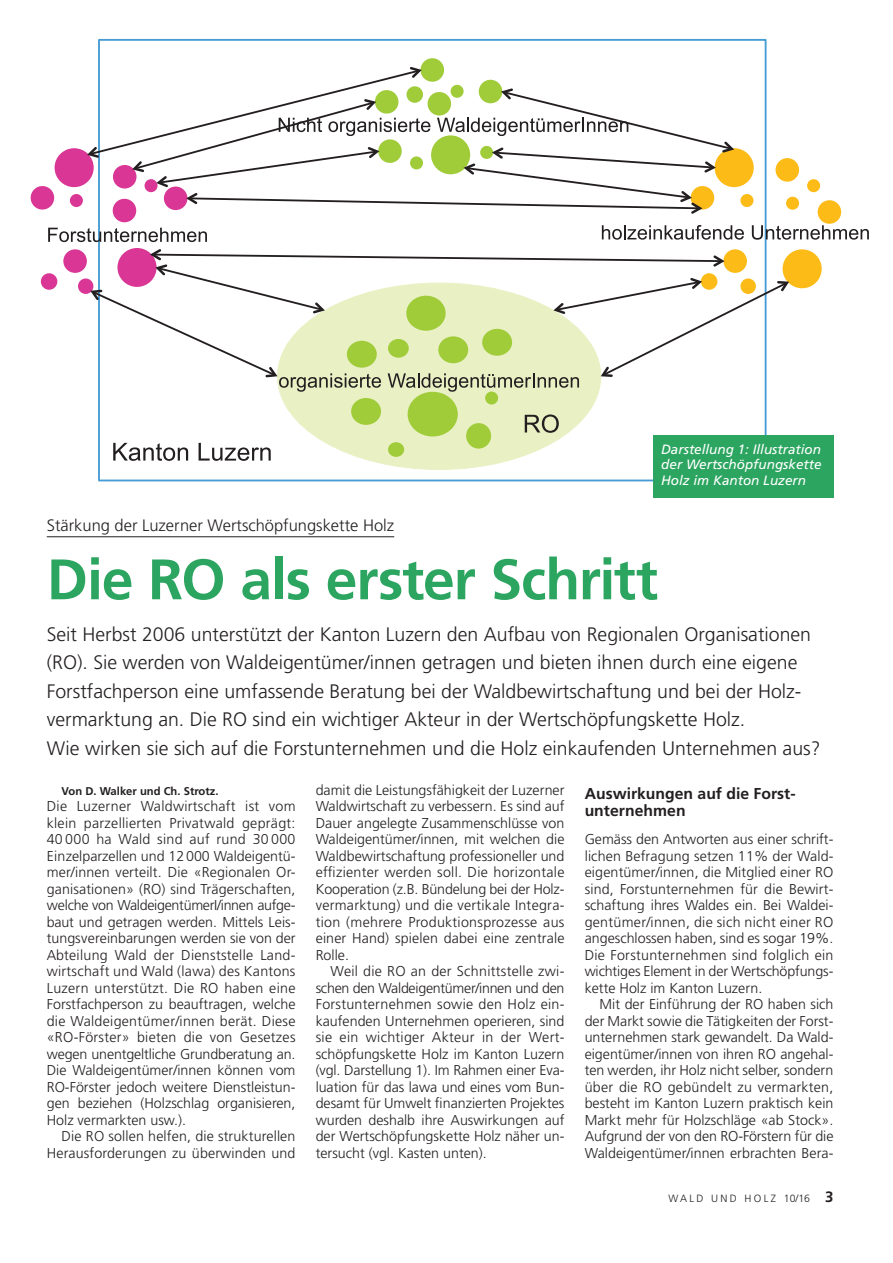
<style>
.page{position:relative;width:893px;height:1263px;background:#fff}
.page>*{position:absolute;margin:0;border:0;box-sizing:border-box;transform-origin:0 0}
.t1{font:700 57px "Frutiger LT Std";letter-spacing:-.02em;color:#2ca560}
.t2{font:300 19.5px/28.5px "Frutiger LT Std";color:#231f20}
.t3{font:300 16.5px "Frutiger LT Std";color:#231f20}
.t4{font:700 15.75px/17.2px "Frutiger LT Std";color:#231f20}
.t5{font:300 14.25px/16.5px "Frutiger LT Std";color:#231f20;text-align:justify}
.t6{font:italic 13.5px/15.8px "Frutiger LT Std";color:#fff;text-align:justify}
.t7{font:700 11.25px "Frutiger LT Std";color:#231f20}
.t8{font:300 10.5px "Frutiger LT Std";letter-spacing:.225em;color:#231f20}
.s1{font-weight:700;font-size:15px}
</style>
<div class="page">
<div style="left:278px;top:283px;width:323px;height:186px;background:#e9f1c4;border-radius:50%"></div>
<svg style="left:113px;top:443px;width:75px;height:18px"></svg>
<svg style="left:199px;top:443px;width:72px;height:18px"></svg>
<div style="left:422px;top:59px;width:21px;height:21px;background:#a1cc3a;border-radius:50%"></div>
<div style="left:421px;top:58px;width:23px;height:24px;border:2px solid #a1cc3a;border-radius:50%"></div>
<svg style="left:48px;top:228px;width:159px;height:14px"></svg>
<div style="left:114px;top:200px;width:21px;height:21px;background:#da3695;border-radius:50%"></div>
<div style="left:113px;top:199px;width:23px;height:23px;border:2px solid #da3695;border-radius:50%"></div>
<div style="left:32px;top:187px;width:21px;height:21px;background:#da3695;border-radius:50%"></div>
<div style="left:31px;top:186px;width:23px;height:24px;border:2px solid #da3695;border-radius:50%"></div>
<div style="left:117px;top:248px;width:40px;height:39px;border:2px solid #da3695;border-radius:50%"></div>
<div style="left:65px;top:251px;width:21px;height:21px;background:#da3695;border-radius:50%"></div>
<div style="left:63px;top:249px;width:24px;height:24px;border:2px solid #da3695;border-radius:50%"></div>
<div style="left:79px;top:280px;width:13px;height:13px;background:#da3695;border-radius:50%"></div>
<div style="left:78px;top:278px;width:15px;height:16px;border:2px solid #da3695;border-radius:50%"></div>
<div style="left:56px;top:149px;width:36px;height:37px;background:#da3695;border-radius:50%"></div>
<div style="left:55px;top:148px;width:39px;height:39px;border:2px solid #da3695;border-radius:50%"></div>
<div style="left:71px;top:195px;width:11px;height:11px;background:#da3695;border-radius:50%"></div>
<div style="left:70px;top:194px;width:13px;height:13px;border:2px solid #da3695;border-radius:50%"></div>
<div style="left:42px;top:274px;width:14px;height:14px;background:#da3695;border-radius:50%"></div>
<div style="left:41px;top:273px;width:16px;height:17px;border:2px solid #da3695;border-radius:50%"></div>
<svg style="left:602px;top:225px;width:142px;height:15px"></svg>
<svg style="left:752px;top:225px;width:117px;height:15px"></svg>
<div style="left:784px;top:251px;width:36px;height:36px;background:#fcbb16;border-radius:50%"></div>
<div style="left:783px;top:249px;width:39px;height:39px;border:2px solid #fcbb16;border-radius:50%"></div>
<div style="left:808px;top:180px;width:11px;height:11px;background:#fcbb16;border-radius:50%"></div>
<div style="left:807px;top:179px;width:13px;height:13px;border:2px solid #fcbb16;border-radius:50%"></div>
<div style="left:819px;top:201px;width:21px;height:21px;background:#fcbb16;border-radius:50%"></div>
<div style="left:818px;top:200px;width:23px;height:24px;border:2px solid #fcbb16;border-radius:50%"></div>
<div style="left:777px;top:159px;width:21px;height:21px;background:#fcbb16;border-radius:50%"></div>
<div style="left:775px;top:158px;width:24px;height:24px;border:2px solid #fcbb16;border-radius:50%"></div>
<div style="left:716px;top:149px;width:36px;height:37px;background:#fcbb16;border-radius:50%"></div>
<div style="left:715px;top:148px;width:39px;height:39px;border:2px solid #fcbb16;border-radius:50%"></div>
<div style="left:742px;top:195px;width:10px;height:11px;background:#fcbb16;border-radius:50%"></div>
<div style="left:740px;top:194px;width:13px;height:13px;border:2px solid #fcbb16;border-radius:50%"></div>
<div style="left:787px;top:198px;width:11px;height:10px;background:#fcbb16;border-radius:50%"></div>
<div style="left:786px;top:197px;width:13px;height:13px;border:2px solid #fcbb16;border-radius:50%"></div>
<div style="left:409px;top:393px;width:48px;height:42px;background:#a1cc3a;border-radius:50%"></div>
<div style="left:408px;top:392px;width:50px;height:44px;border:2px solid #a1cc3a;border-radius:50%"></div>
<div style="left:389px;top:443px;width:14px;height:13px;background:#a1cc3a;border-radius:50%"></div>
<div style="left:388px;top:442px;width:16px;height:15px;border:2px solid #a1cc3a;border-radius:50%"></div>
<div style="left:352px;top:399px;width:28px;height:25px;background:#a1cc3a;border-radius:50%"></div>
<div style="left:351px;top:398px;width:30px;height:27px;border:2px solid #a1cc3a;border-radius:50%"></div>
<div style="left:486px;top:393px;width:11px;height:10px;background:#a1cc3a;border-radius:50%"></div>
<div style="left:485px;top:391px;width:13px;height:13px;border:2px solid #a1cc3a;border-radius:50%"></div>
<div style="left:467px;top:424px;width:23px;height:23px;background:#a1cc3a;border-radius:50%"></div>
<div style="left:466px;top:423px;width:25px;height:26px;border:2px solid #a1cc3a;border-radius:50%"></div>
<svg style="left:87px;top:67px;width:647px;height:147px"></svg>
<svg style="left:90px;top:249px;width:699px;height:143px"></svg>
<svg style="left:525px;top:414px;width:34px;height:19px"></svg>
<hr style="left:47px;top:536px;width:347px;height:1px;background:#231f20">
<div style="left:653px;top:435px;width:180px;height:63px;background:#2ca560"></div>
<p class="t6" style="left:661px;top:441px;width:162px">Darstellung 1: Illustration der Wertschöpfungskette Holz im Kanton Luzern</p>
<p class="t3" style="left:47px;top:516px;width:349px">Stärkung der Luzerner Wertschöpfungskette Holz</p>
<h1 class="t1" style="left:47px;top:546px;width:613px">Die RO als erster Schritt</h1>
<p class="t2" style="left:47px;top:620px;width:775px">Seit Herbst 2006 unterstützt der Kanton Luzern den Aufbau von Regionalen Organisationen (RO). Sie werden von Waldeigentümer/innen getragen und bieten ihnen durch eine eigene Forstfachperson eine umfassende Beratung bei der Waldbewirtschaftung und bei der Holz&shy;vermarktung an. Die RO sind ein wichtiger Akteur in der Wertschöpfungskette Holz.<br>Wie wirken sie sich auf die Forstunternehmen und die Holz einkaufenden Unternehmen aus?</p>
<p class="t5" style="left:316px;top:782px;width:250px">damit die Leistungsfähigkeit der Luzerner Waldwirtschaft zu verbessern. Es sind auf Dauer angelegte Zusammenschlüsse von Waldeigentümer/innen, mit welchen die Waldbewirtschaftung professioneller und effizienter werden soll. Die horizontale Kooperation (z.B. Bündelung bei der Holz&shy;vermarktung) und die vertikale Integra&shy;tion (mehrere Produktionsprozesse aus einer Hand) spielen dabei eine zentrale Rolle.</p>
<p class="t5" style="left:316px;top:963px;width:250px;text-indent:15px">Weil die RO an der Schnittstelle zwi&shy;schen den Waldeigentümer/innen und den Forstunternehmen sowie den Holz ein&shy;kaufenden Unternehmen operieren, sind sie ein wichtiger Akteur in der Wert&shy;schöpfungskette Holz im Kanton Luzern (vgl. Darstellung 1). Im Rahmen einer Eva&shy;luation für das lawa und eines vom Bun&shy;desamt für Umwelt finanzierten Projektes wurden deshalb ihre Auswirkungen auf der Wertschöpfungskette Holz näher un&shy;tersucht (vgl. Kasten unten).</p>
<p class="t7" style="left:62px;top:784px;width:158px">Von D. Walker und Ch. Strotz.</p>
<p class="t5" style="left:47px;top:798px;width:250px">Die Luzerner Waldwirtschaft ist vom klein parzellierten Privatwald geprägt:<br>40 000 ha Wald sind auf rund 30 000<br>Einzelparzellen und 12000 Waldeigentü&shy;mer/innen verteilt. Die «Regionalen Or&shy;ganisationen» (RO) sind Trägerschaften, welche von WaldeigentümerI/innen aufge&shy;baut und getragen werden. Mittels Leis&shy;tungsvereinbarungen werden sie von der Abteilung Wald der Dienststelle Land&shy;wirtschaft und Wald (lawa) des Kantons Luzern unterstützt. Die RO haben eine Forstfachperson zu beauftragen, welche die Waldeigentümer/innen berät. Diese «RO-Förster» bieten die von Gesetzes wegen unentgeltliche Grundberatung an.<br>Die Waldeigentümer/innen können vom RO-Förster jedoch weitere Dienstleistun&shy;gen beziehen (Holzschlag organisieren, Holz vermarkten usw.).</p>
<p class="t5" style="left:47px;top:1128px;width:250px;text-align:right">Die RO sollen helfen, die strukturellen<br>Herausforderungen zu überwinden und</p>
<p class="t4" style="left:585px;top:784px;width:212px">Auswirkungen auf die Forst&shy;unternehmen</p>
<p class="t5" style="left:585px;top:831px;width:250px">Gemäss den Antworten aus einer schrift&shy;lichen Befragung setzen 11% der Wald&shy;eigentümer/innen, die Mitglied einer RO sind, Forstunternehmen für die Bewirt&shy;schaftung ihres Waldes ein. Bei Waldei&shy;gentümer/innen, die sich nicht einer RO angeschlossen haben, sind es sogar 19%.<br>Die Forstunternehmen sind folglich ein wichtiges Element in der Wertschöpfungs&shy;kette Holz im Kanton Luzern.</p>
<p class="t5" style="left:585px;top:996px;width:250px;text-indent:15px">Mit der Einführung der RO haben sich der Markt sowie die Tätigkeiten der Forst&shy;unternehmen stark gewandelt. Da Wald&shy;eigentümer/innen von ihren RO angehal&shy;ten werden, ihr Holz nicht selber, sondern über die RO gebündelt zu vermarkten, besteht im Kanton Luzern praktisch kein Markt mehr für Holzschläge «ab Stock».<br>Aufgrund der von den RO-Förstern für die Waldeigentümer/innen erbrachten Bera-</p>
<p class="t8" style="left:668px;top:1192px;width:167px">WALD UND HOLZ 10/16 <span class="s1">3</span></p>
</div>
